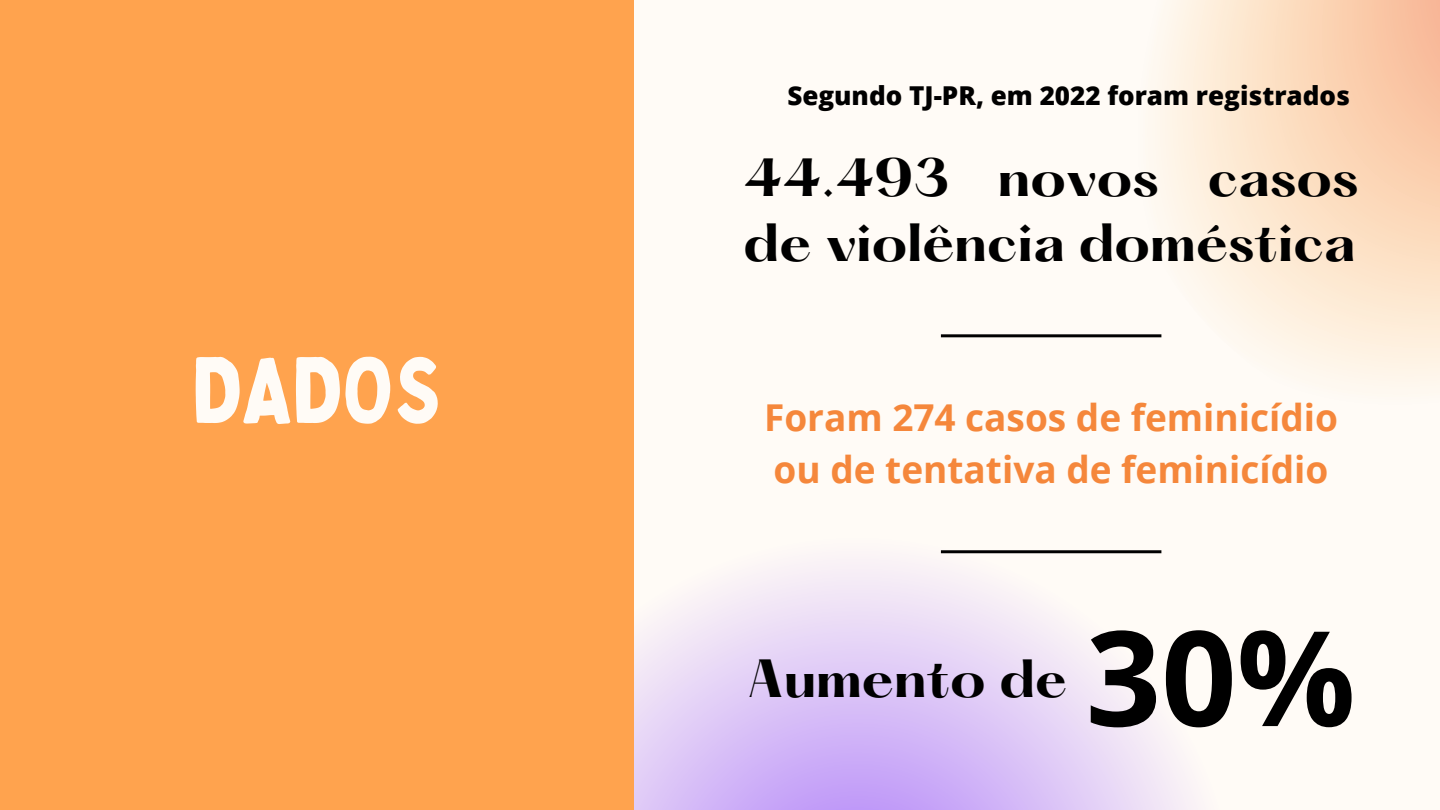
<style>
.page{position:relative;width:1440px;height:810px;background:#fffbf6}
.page>*{position:absolute;margin:0;border:0;box-sizing:border-box;transform-origin:0 0}
.t1{font:700 132.1px "Open Sans";color:#000}
.t2{font:92px "Bobby Jones";color:#fffbf6}
.t3{font:700 47px/65.2px "Hatton";color:#000}
.t4{font:700 37px "Open Sans";color:#f5873b}
.t5{font:800 26px "Open Sans";color:#000}
</style>
<div class="page">
<svg style="left:633px;top:504px;width:558px;height:306px"></svg>
<svg style="left:857px;top:0;width:583px;height:684px"></svg>
<div style="left:0;top:0;width:633px;height:810px;background:#ffa34e"></div>
<hr style="left:941px;top:334px;width:220px;height:3px;background:#000">
<hr style="left:941px;top:550px;width:220px;height:3px;background:#000">
<p class="t2" style="left:192px;top:332px;width:251px">DADOS</p>
<p class="t5" style="left:787px;top:78px;width:564px">Segundo TJ-PR, em 2022 foram registrados</p>
<p class="t3" style="left:744px;top:150px;width:616px">44.493 novos casos de violência doméstica</p>
<p class="t4" style="left:764px;top:392px;width:576px">Foram 274 casos de feminicídio</p>
<p class="t4" style="left:774px;top:444px;width:556px">ou de tentativa de feminicídio</p>
<p class="t3" style="left:747px;top:651px;width:322px">Aumento de</p>
<p class="t1" style="left:1086px;top:585px;width:271px">30%</p>
</div>
